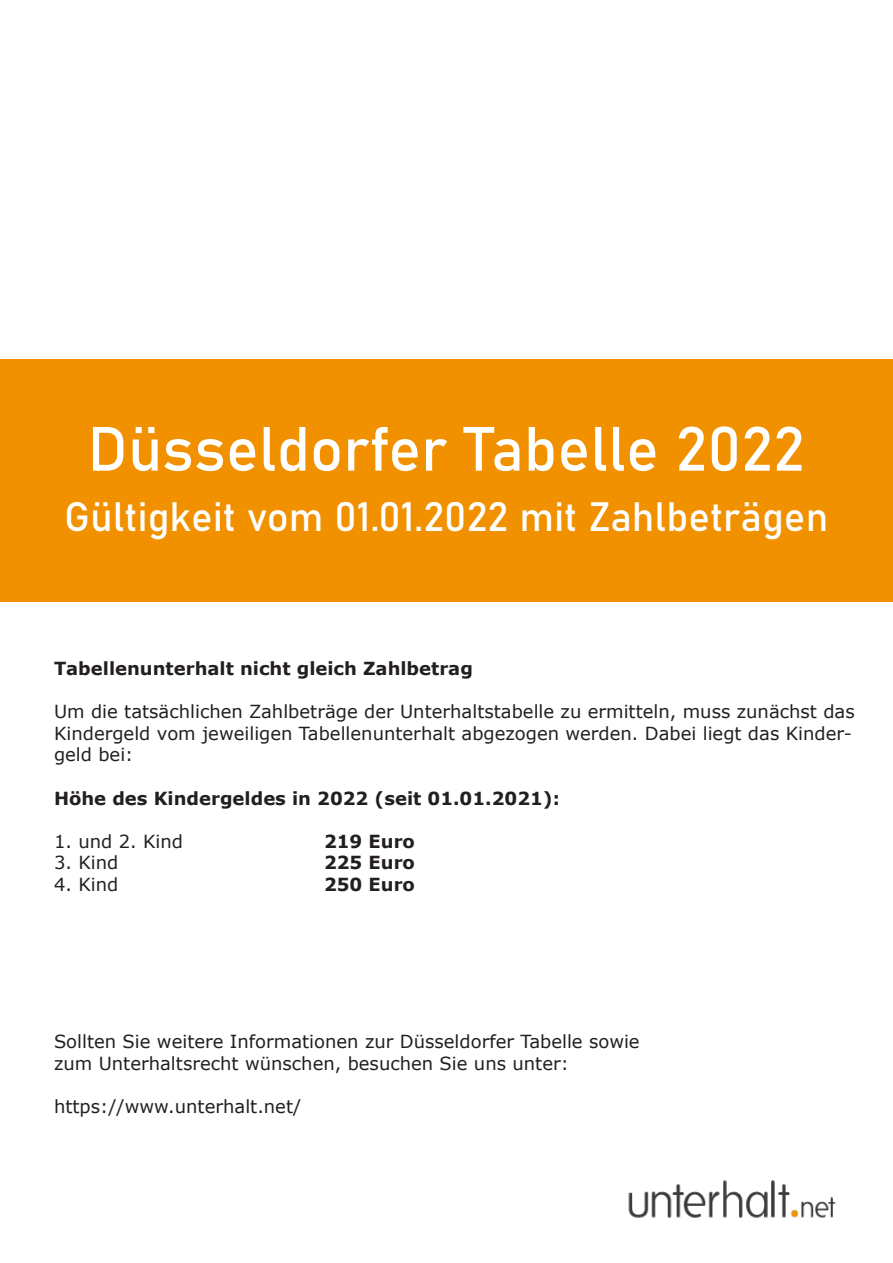
<style>
.page{position:relative;width:893px;height:1263px;background:#fff}
.page>*{position:absolute;margin:0;border:0;box-sizing:border-box;transform-origin:0 0}
.t1{font:61.5px "Bahnschrift";color:#fff}
.t2{font:40.5px "Bahnschrift";color:#fff}
.t3{font:18px/21.6px "Verdana";color:#231f20}
.t4{font:700 18px "Verdana";color:#231f20}
</style>
<div class="page">
<div style="left:0;top:359px;width:893px;height:243px;background:#f29100"></div>
<img style="left:628px;top:1180px;width:208px;height:38px">
<h1 class="t1" style="left:88px;top:426px;width:719px">Düsseldorfer Tabelle 2022</h1>
<h2 class="t2" style="left:64px;top:502px;width:766px">Gültigkeit vom 01.01.2022 mit Zahlbeträgen</h2>
<p class="t4" style="left:54px;top:661px;width:420px">Tabellenunterhalt nicht gleich Zahlbetrag</p>
<p class="t3" style="left:54px;top:702px;width:802px">Um die tatsächlichen Zahlbeträge der Unterhaltstabelle zu ermitteln, muss zunächst das<br>Kindergeld vom jeweiligen Tabellenunterhalt abgezogen werden. Dabei liegt das Kinder&shy;geld bei:</p>
<p class="t4" style="left:54px;top:791px;width:507px">Höhe des Kindergeldes in 2022 (seit 01.01.2021):</p>
<p class="t3" style="left:54px;top:832px;width:131px">1. und 2. Kind</p>
<p class="t4" style="left:324px;top:834px;width:92px">219 Euro</p>
<p class="t3" style="left:54px;top:854px;width:66px">3. Kind</p>
<p class="t4" style="left:324px;top:856px;width:92px">225 Euro</p>
<p class="t3" style="left:54px;top:875px;width:66px">4. Kind</p>
<p class="t4" style="left:324px;top:877px;width:92px">250 Euro</p>
<p class="t3" style="left:54px;top:1032px;width:587px">Sollten Sie weitere Informationen zur Düsseldorfer Tabelle sowie zum Unterhaltsrecht wünschen, besuchen Sie uns unter:</p>
<p class="t3" style="left:54px;top:1097px;width:249px">https://www.unterhalt.net/</p>
</div>
